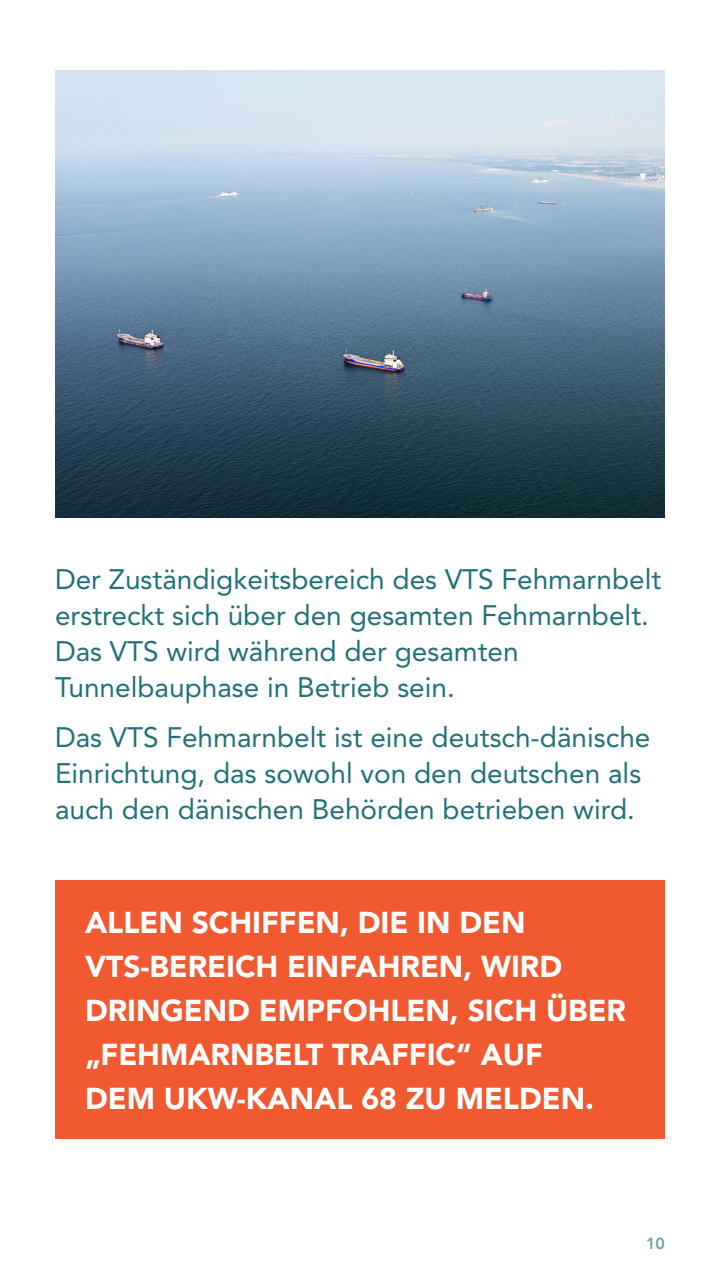
<style>
.page{position:relative;width:720px;height:1280px;background:#fff}
.page>*{position:absolute;margin:0;border:0;box-sizing:border-box;transform-origin:0 0}
._4_Brød{font:900 30px/44px "Avenir LT Std";color:#fff}
.Copy{font:28px/36px "Avenir LT Std";color:#217079}
.t1{font:800 16px "Avenir LT Std";color:#6da0aa}
</style>
<div class="page">
<img style="left:55px;top:70px;width:610px;height:447px">
<div style="left:55px;top:880px;width:610px;height:259px;background:#f15a31"></div>
<p class="Copy" style="left:55px;top:561px;width:608px">Der Zuständigkeitsbereich des VTS Fehmarnbelt erstreckt sich über den gesamten Fehmarnbelt.<br>Das VTS wird während der gesamten Tunnelbauphase in Betrieb sein.</p>
<p class="Copy" style="left:55px;top:719px;width:597px">Das VTS Fehmarnbelt ist eine deutsch-dänische<br>Einrichtung, das sowohl von den deutschen als auch den dänischen Behörden betrieben wird.</p>
<p class="_4_Brød" style="left:85px;top:900px;width:543px">ALLEN SCHIFFEN, DIE IN DEN<br>VTS-BEREICH EINFAHREN, WIRD<br>DRINGEND EMPFOHLEN, SICH ÜBER „FEHMARNBELT TRAFFIC“ AUF<br>DEM UKW-KANAL 68 ZU MELDEN.</p>
<p class="t1" style="left:646px;top:1234px;width:20px">10</p>
</div>
